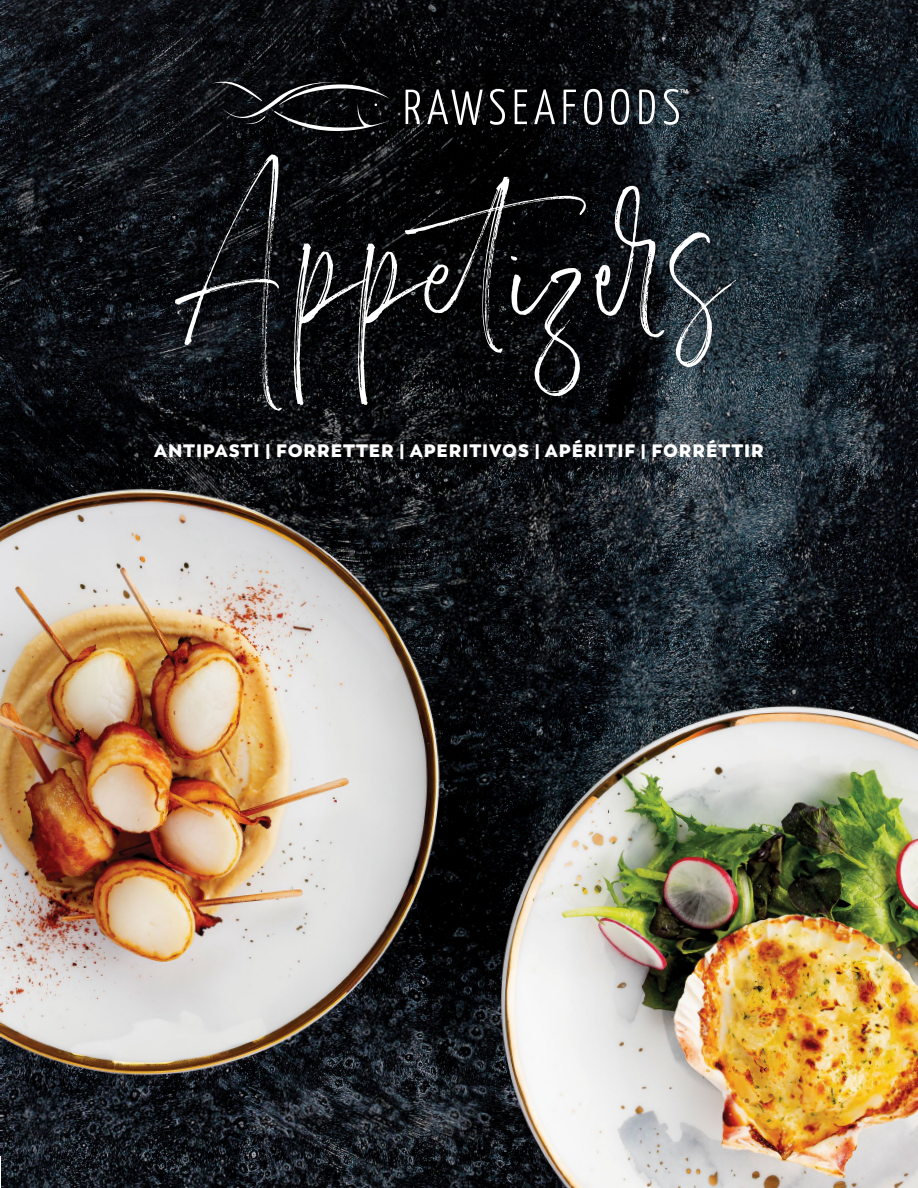
<style>
.page{position:relative;width:918px;height:1188px;background:#fff}
.page>*{position:absolute;margin:0;border:0;box-sizing:border-box;transform-origin:0 0}
.t1{font:90px "Carlinet";color:#fff}
.t2{font:800 18px "Boston";letter-spacing:.05em;color:#fff}
.t3{font:600 10.8px "Open Sans";color:#fff}
</style>
<div class="page">
<img style="left:0;top:0;width:918px;height:1188px">
<svg style="left:406px;top:90px;width:14px;height:34px"></svg>
<svg style="left:427px;top:89px;width:56px;height:36px"></svg>
<svg style="left:490px;top:89px;width:15px;height:36px"></svg>
<svg style="left:515px;top:90px;width:12px;height:34px"></svg>
<svg style="left:534px;top:89px;width:21px;height:35px"></svg>
<svg style="left:564px;top:90px;width:12px;height:34px"></svg>
<svg style="left:584px;top:89px;width:18px;height:36px"></svg>
<svg style="left:611px;top:89px;width:18px;height:36px"></svg>
<svg style="left:639px;top:90px;width:16px;height:34px"></svg>
<svg style="left:664px;top:89px;width:15px;height:36px"></svg>
<svg style="left:211px;top:82px;width:179px;height:49px;background:#242527"></svg>
<p class="t3" style="left:680px;top:86px;width:10px">™</p>
<h1 class="t1" style="left:184px;top:237px;width:551px">Appetizers</h1>
<p class="t2" style="left:154px;top:439px;width:611px">ANTIPASTI | FORRETTER | APERITIVOS | APÉRITIF | FORRÉTTIR</p>
</div>
